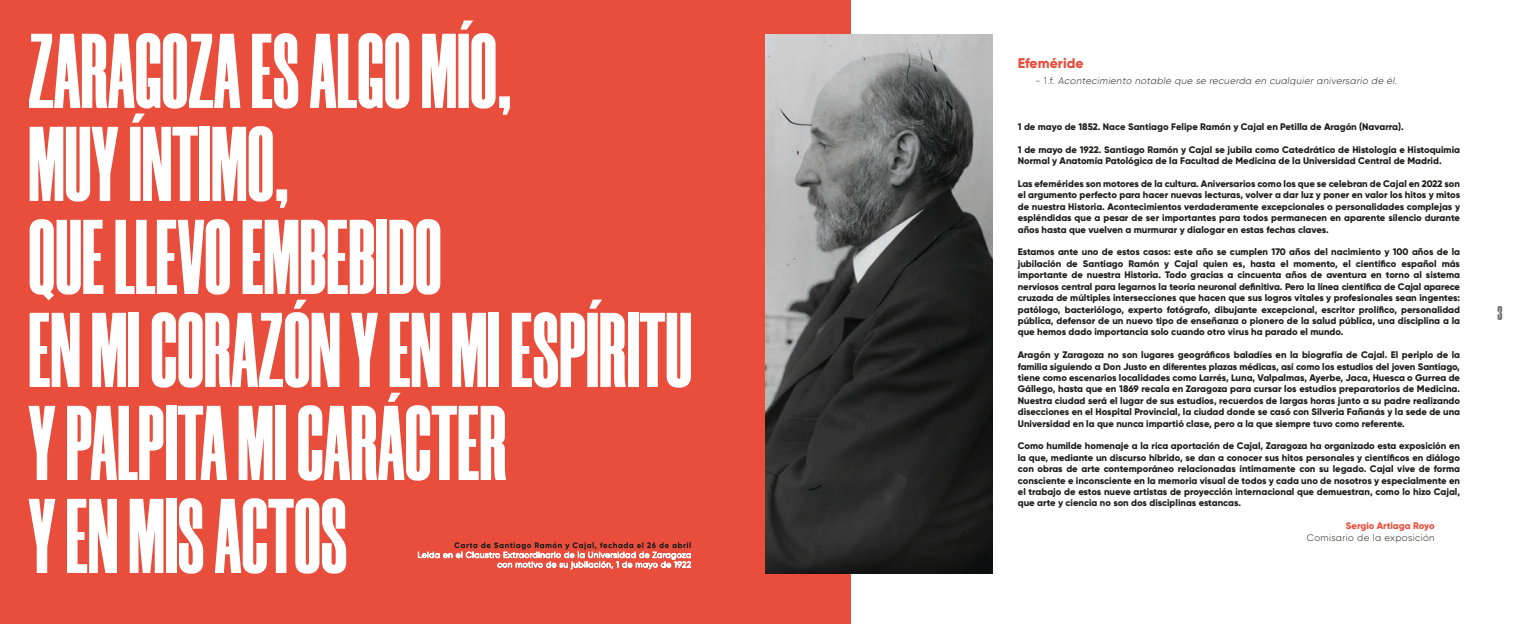
<style>
.page{position:relative;width:1531px;height:624px;background:#fff}
.page>*{position:absolute;margin:0;border:0;box-sizing:border-box;transform-origin:0 0}
.t1{font:900 106px/93px "Morganite";color:#fff}
.t2{font:900 20px "Morganite";color:#70706f}
.t3{font:800 14px "Gilroy";color:#e94d3c}
.t4{font:800 9.5px/11.4px "Gilroy";color:#1d1d1b;text-align:justify}
.t5{font:italic 300 9.5px "Gilroy";color:#1d1d1b}
.t6{font:300 9.5px "Gilroy";letter-spacing:.04em;color:#1d1d1b}
.t7{font:800 9.5px "Gilroy";color:#e94d3c}
.s1{font-style:normal}
</style>
<div class="page">
<div style="left:0;top:0;width:850px;height:624px;background:#e94d3c"></div>
<img style="left:765px;top:34px;width:227px;height:539px">
<svg style="left:418px;top:542px;width:273px;height:27px"></svg>
<h1 class="t1" style="left:28px;top:26px;width:665px">ZARAGOZA ES ALGO MÍO,<br>MUY ÍNTIMO,<br>QUE LLEVO EMBEBIDO<br>EN MI CORAZÓN Y EN MI ESPÍRITU<br>Y PALPITA MI CARÁCTER<br>Y EN MIS ACTOS</h1>
<h3 class="t3" style="left:1018px;top:54px;width:67px">Efeméride</h3>
<p class="t5" style="left:1035px;top:74px;width:365px"><span class="s1">- 1 . f.</span> Acontecimiento notable que se recuerda en cualquier aniversario de él.</p>
<p class="t4" style="left:1018px;top:121px;width:388px">1 de mayo de 1852. Nace Santiago Felipe Ramón y Cajal en Petilla de Aragón (Navarra).</p>
<p class="t4" style="left:1018px;top:144px;width:444px">1 de mayo de 1922. Santiago Ramón y Cajal se jubila como Catedrático de Histología e Histoquimia<br>Normal y Anatomía Patológica de la Facultad de Medicina de la Universidad Central de Madrid.</p>
<p class="t4" style="left:1018px;top:178px;width:444px">Las efemérides son motores de la cultura. Aniversarios como los que se celebran de Cajal en 2022 son el argumento perfecto para hacer nuevas lecturas, volver a dar luz y poner en valor los hitos y mitos de nuestra Historia. Acontecimientos verdaderamente excepcionales o personalidades complejas y espléndidas que a pesar de ser importantes para todos permanecen en aparente silencio durante años hasta que vuelven a murmurar y dialogar en estas fechas claves.</p>
<p class="t4" style="left:1018px;top:246px;width:444px">Estamos ante uno de estos casos: este año se cumplen 170 años del nacimiento y 100 años de la jubilación de Santiago Ramón y Cajal quien es, hasta el momento, el científico español más importante de nuestra Historia. Todo gracias a cincuenta años de aventura en torno al sistema nerviosos central para legarnos la teoría neuronal definitiva. Pero la línea científica de Cajal aparece cruzada de múltiples intersecciones que hacen que sus logros vitales y profesionales sean ingentes: patólogo, bacteriólogo, experto fotógrafo, dibujante excepcional, escritor prolífico, personalidad pública, defensor de un nuevo tipo de enseñanza o pionero de la salud pública, una disciplina a la que hemos dado importancia solo cuando otro virus ha parado el mundo.</p>
<p class="t4" style="left:1018px;top:349px;width:444px">Aragón y Zaragoza no son lugares geográficos baladíes en la biografía de Cajal. El periplo de la familia siguiendo a Don Justo en diferentes plazas médicas, así como los estudios del joven Santiago, tiene como escenarios localidades como Larrés, Luna, Valpalmas, Ayerbe, Jaca, Huesca o Gurrea de Gállego, hasta que en 1869 recala en Zaragoza para cursar los estudios preparatorios de Medicina.<br>Nuestra ciudad será el lugar de sus estudios, recuerdos de largas horas junto a su padre realizando disecciones en el Hospital Provincial, la ciudad donde se casó con Silveria Fañanás y la sede de una Universidad en la que nunca impartió clase, pero a la que siempre tuvo como referente.</p>
<p class="t4" style="left:1018px;top:440px;width:444px">Como humilde homenaje a la rica aportación de Cajal, Zaragoza ha organizado esta exposición en la que, mediante un discurso híbrido, se dan a conocer sus hitos personales y científicos en diálogo con obras de arte contemporáneo relacionadas íntimamente con su legado. Cajal vive de forma consciente e inconsciente en la memoria visual de todos y cada uno de nosotros y especialmente en el trabajo de estos nueve artistas de proyección internacional que demuestran, como lo hizo Cajal, que arte y ciencia no son dos disciplinas estancas.</p>
<p class="t7" style="left:1346px;top:520px;width:90px">Sergio Artiaga Royo</p>
<p class="t6" style="left:1307px;top:531px;width:129px">Comisario de la exposición</p>
<h2 class="t2" style="left:1497px;top:302px;width:7px">3</h2>
</div>
